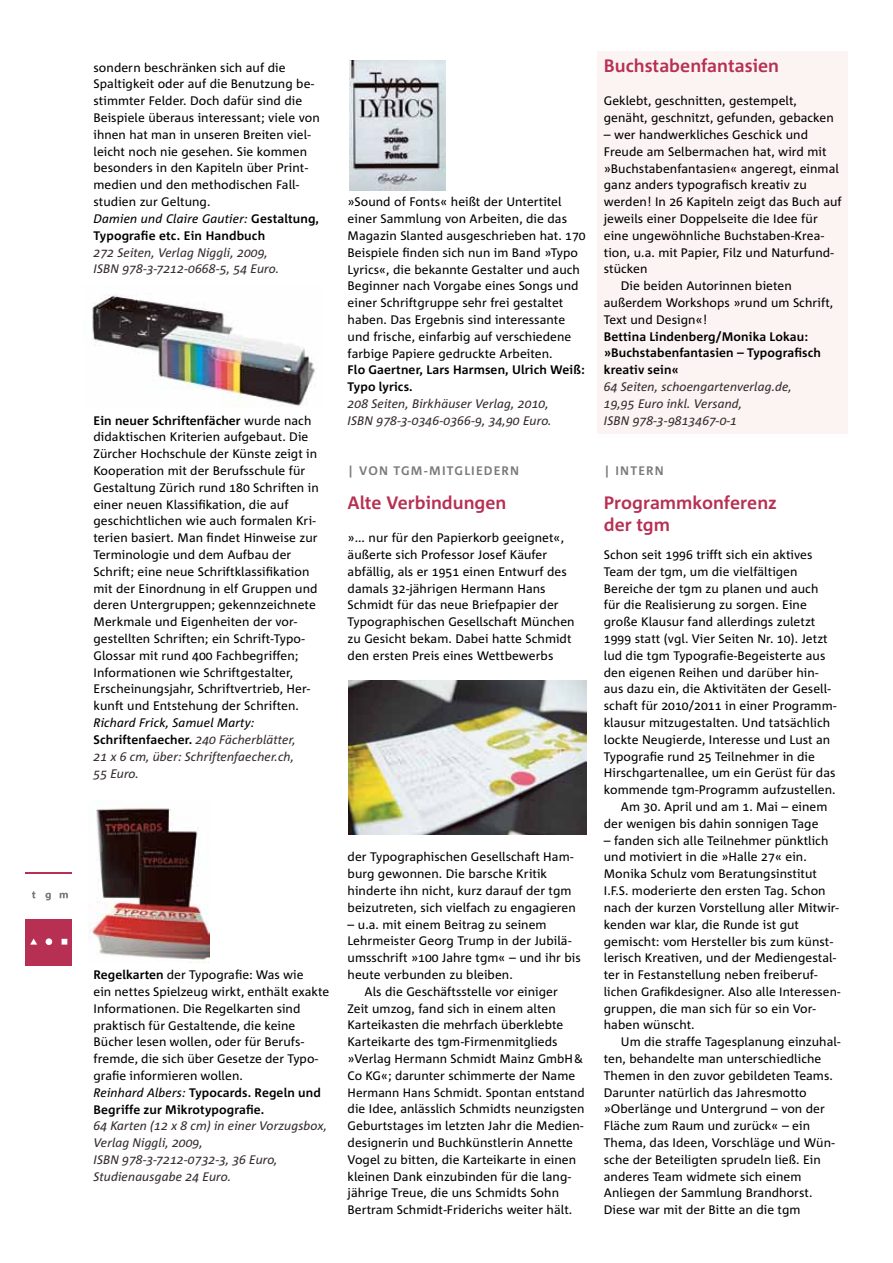
<style>
.page{position:relative;width:893px;height:1263px;background:#fff}
.page>*{position:absolute;margin:0;border:0;box-sizing:border-box;transform-origin:0 0}
.t1{font:700 18px/22.5px "Corpid";color:#b73053}
.t2{font:12.3px/16.8px "Corpid";letter-spacing:.005em;color:#000}
.t3{font:italic 12.3px/16.8px "Corpid";letter-spacing:.005em;color:#372e2f}
.t4{font:700 12.3px/16.8px "Corpid";letter-spacing:.01em;color:#000}
.t5{font:700 12.3px "Corpid";letter-spacing:.095em;color:#7c7a7a}
.t6{font:12.15px "Corpid";letter-spacing:.005em;color:#000}
.s1{font-style:italic}
.s2{font-weight:700}
.s3{color:#000}
.s4{font-weight:700;font-style:normal;color:#000}
</style>
<div class="page">
<div style="left:597px;top:51px;width:251px;height:383px;background:#fcf4f3"></div>
<img style="left:88px;top:808px;width:121px;height:154px">
<img style="left:92px;top:294px;width:223px;height:113px">
<img style="left:349px;top:681px;width:238px;height:153px">
<img style="left:349px;top:61px;width:96px;height:129px">
<div style="left:26px;top:919px;width:46px;height:46px;background:#b73053"></div>
<hr style="left:26px;top:872px;width:46px;height:2px;background:#b73053">
<svg style="left:30px;top:938px;width:7px;height:7px"></svg>
<div style="left:46px;top:938px;width:6px;height:7px;background:#fff;border-radius:50%"></div>
<svg style="left:62px;top:939px;width:5px;height:6px"></svg>
<svg style="left:45px;top:893px;width:6px;height:7px"></svg>
<svg style="left:32px;top:891px;width:3px;height:7px"></svg>
<svg style="left:60px;top:893px;width:8px;height:5px"></svg>
<p class="t2" style="left:94px;top:59px;width:228px">sondern beschränken sich auf die Spaltigkeit oder auf die Benutzung be&shy;stimmter Felder. Doch dafür sind die Beispiele überaus interessant; viele von ihnen hat man in unseren Breiten viel&shy;leicht noch nie gesehen. Sie kommen besonders in den Kapiteln über Print&shy;medien und den methodischen Fall&shy;studien zur Geltung.<br><span class="s1">Damien und Claire Gautier:</span> <span class="s2">Gestaltung, Typografie etc. Ein Handbuch</span></p>
<p class="t3" style="left:94px;top:244px;width:187px">272 Seiten, Verlag Niggli, 2009,<br>ISBN 978-3-7212-0668-5, 54 Euro.</p>
<p class="t2" style="left:94px;top:412px;width:227px"><span class="s2">Ein neuer Schriftenfächer</span> wurde nach didaktischen Kriterien aufgebaut. Die Zürcher Hochschule der Künste zeigt in Kooperation mit der Berufsschule für Gestaltung Zürich rund 180 Schriften in einer neuen Klassifikation, die auf geschichtlichen wie auch formalen Kri&shy;terien basiert. Man findet Hinweise zur Terminologie und dem Aufbau der Schrift; eine neue Schriftklassifikation mit der Einordnung in elf Gruppen und deren Untergruppen; gekennzeichnete Merkmale und Eigenheiten der vor&shy;gestellten Schriften; ein Schrift-Typo-Glossar mit rund 400 Fachbegriffen; Informationen wie Schriftgestalter, Erscheinungsjahr, Schriftvertrieb, Her&shy;kunft und Entstehung der Schriften.</p>
<p class="t3" style="left:94px;top:714px;width:204px"><span class="s3">Richard Frick, Samuel Marty:<br></span><span class="s4">Schriftenfaecher.</span> 240 Fächerblätter,<br>21 x 6 cm, über: Schriftenfaecher.ch,<br>55 Euro.</p>
<p class="t2" style="left:94px;top:966px;width:237px"><span class="s2">Regelkarten</span> der Typografie: Was wie<br>ein nettes Spielzeug wirkt, enthält exakte Informationen. Die Regelkarten sind praktisch für Gestaltende, die keine Bücher lesen wollen, oder für Berufs&shy;fremde, die sich über Gesetze der Typo&shy;grafie informieren wollen.<br><span class="s1">Reinhard Albers:</span> <span class="s2">Typocards. Regeln und Begriffe zur Mikrotypografie.</span></p>
<p class="t3" style="left:94px;top:1118px;width:235px">64 Karten (12 x 8 cm) in einer Vorzugsbox,<br>Verlag Niggli, 2009,<br>ISBN 978-3-7212-0732-3, 36 Euro,<br>Studienausgabe 24 Euro.</p>
<p class="t2" style="left:348px;top:194px;width:240px">»Sound of Fonts« heißt der Untertitel einer Sammlung von Arbeiten, die das Magazin Slanted ausgeschrieben hat. 170<br>Beispiele finden sich nun im Band »Typo Lyrics«, die bekannte Gestalter und auch Beginner nach Vorgabe eines Songs und einer Schriftgruppe sehr frei gestaltet haben. Das Ergebnis sind interessante und frische, einfarbig auf verschiedene farbige Papiere gedruckte Arbeiten.</p>
<p class="t4" style="left:348px;top:362px;width:239px">Flo Gaertner, Lars Harmsen, Ulrich Weiß:<br>Typo lyrics.</p>
<p class="t3" style="left:348px;top:395px;width:205px">208 Seiten, Birkhäuser Verlag, 2010,<br>ISBN 978-3-0346-0366-9, 34,90 Euro.</p>
<p class="t5" style="left:348px;top:464px;width:31px">| Vontgm</p>
<p class="t5" style="left:424px;top:464px;width:27px">-Mitgliedern</p>
<h1 class="t1" style="left:348px;top:491px;width:160px">Alte Verbindungen</h1>
<p class="t2" style="left:348px;top:530px;width:229px">»... nur für den Papierkorb geeignet«, äußerte sich Professor Josef Käufer abfällig, als er 1951 einen Entwurf des damals 32-jährigen Hermann Hans Schmidt für das neue Briefpapier der Typographischen Gesellschaft München zu Gesicht bekam. Dabei hatte Schmidt den ersten Preis eines Wettbewerbs</p>
<p class="t2" style="left:348px;top:849px;width:230px">der Typographischen Gesellschaft Ham&shy;burg gewonnen. Die barsche Kritik hinderte ihn nicht, kurz darauf der tgm beizutreten, sich vielfach zu engagieren</p>
<p class="t2" style="left:348px;top:916px;width:201px">– u.a. mit einem Beitrag zu seinem</p>
<p class="t2" style="left:348px;top:933px;width:225px">Lehrmeister Georg Trump in der Jubilä-</p>
<p class="t2" style="left:348px;top:950px;width:235px">umsschrift »100 Jahre tgm« – und ihr bis</p>
<p class="t2" style="left:348px;top:966px;width:167px">heute verbunden zu bleiben.</p>
<p class="t2" style="left:365px;top:983px;width:195px">Als die Geschäftsstelle vor einiger</p>
<p class="t2" style="left:348px;top:1000px;width:210px">Zeit umzog, fand sich in einem alten</p>
<p class="t2" style="left:348px;top:1017px;width:217px">Karteikasten die mehrfach überklebte</p>
<p class="t2" style="left:348px;top:1034px;width:212px">Karteikarte des tgm-Firmenmitglieds</p>
<p class="t2" style="left:348px;top:1050px;width:237px">»Verlag Hermann Schmidt Mainz GmbH&amp;</p>
<p class="t2" style="left:348px;top:1067px;width:229px">Co KG«; darunter schimmerte der Name</p>
<p class="t6" style="left:348px;top:1086px;width:239px">Hermann Hans Schmidt. Spontan entstand</p>
<p class="t2" style="left:348px;top:1101px;width:238px">die Idee, anlässlich Schmidts neunzigsten Geburtstages im letzten Jahr die Medien&shy;designerin und Buchkünstlerin Annette Vogel zu bitten, die Karteikarte in einen kleinen Dank einzubinden für die lang&shy;jährige Treue, die uns Schmidts Sohn Bertram Schmidt-Friderichs weiter hält.</p>
<h1 class="t1" style="left:604px;top:54px;width:177px">Buchstabenfantasien</h1>
<p class="t2" style="left:604px;top:93px;width:232px">Geklebt, geschnitten, gestempelt, genäht, geschnitzt, gefunden, gebacken</p>
<p class="t2" style="left:604px;top:126px;width:206px">– wer handwerkliches Geschick und</p>
<p class="t2" style="left:604px;top:143px;width:224px">Freude am Selbermachen hat, wird mit</p>
<p class="t2" style="left:604px;top:160px;width:237px">»Buchstabenfantasien« angeregt, einmal</p>
<p class="t2" style="left:604px;top:177px;width:204px">ganz anders typografisch kreativ zu</p>
<p class="t2" style="left:604px;top:194px;width:239px">werden! In 26 Kapiteln zeigt das Buch auf</p>
<p class="t2" style="left:604px;top:210px;width:215px">jeweils einer Doppelseite die Idee für</p>
<p class="t2" style="left:604px;top:227px;width:222px">eine ungewöhnliche Buchstaben-Krea-</p>
<p class="t2" style="left:604px;top:244px;width:232px">tion, u.a. mit Papier, Filz und Naturfund-</p>
<p class="t2" style="left:604px;top:261px;width:45px">stücken</p>
<p class="t2" style="left:621px;top:278px;width:172px">Die beiden Autorinnen bieten</p>
<p class="t2" style="left:604px;top:294px;width:231px">außerdem Workshops »rund um Schrift,</p>
<p class="t2" style="left:604px;top:311px;width:105px">Text und Design«!</p>
<p class="t4" style="left:604px;top:328px;width:219px">Bettina Lindenberg/Monika Lokau: »Buchstabenfantasien – Typografisch kreativ sein«</p>
<p class="t3" style="left:604px;top:378px;width:190px">64 Seiten, schoengartenverlag.de,<br>19,95 Euro inkl. Versand,<br>ISBN 978-3-9813467-0-1</p>
<p class="t5" style="left:604px;top:464px;width:62px">| INTERN</p>
<h1 class="t1" style="left:604px;top:491px;width:174px">Programmkonferenz der tgm</h1>
<p class="t2" style="left:604px;top:546px;width:210px">Schon seit 1996 trifft sich ein aktives</p>
<p class="t2" style="left:604px;top:563px;width:195px">Team der tgm, um die vielfältigen</p>
<p class="t2" style="left:604px;top:580px;width:216px">Bereiche der tgm zu planen und auch</p>
<p class="t2" style="left:604px;top:597px;width:205px">für die Realisierung zu sorgen. Eine</p>
<p class="t2" style="left:604px;top:614px;width:213px">große Klausur fand allerdings zuletzt</p>
<p class="t2" style="left:604px;top:630px;width:225px">1999 statt (vgl. Vier Seiten Nr. 10). Jetzt</p>
<p class="t2" style="left:604px;top:647px;width:223px">lud die tgm Typografie-Begeisterte aus</p>
<p class="t2" style="left:604px;top:664px;width:216px">den eigenen Reihen und darüber hin-</p>
<p class="t2" style="left:604px;top:681px;width:228px">aus dazu ein, die Aktivitäten der Gesell-</p>
<p class="t2" style="left:604px;top:698px;width:234px">schaft für 2010/2011 in einer Programm-</p>
<p class="t2" style="left:604px;top:714px;width:228px">klausur mitzugestalten. Und tatsächlich</p>
<p class="t2" style="left:604px;top:731px;width:228px">lockte Neugierde, Interesse und Lust an</p>
<p class="t2" style="left:604px;top:748px;width:213px">Typografie rund 25 Teilnehmer in die</p>
<p class="t2" style="left:604px;top:765px;width:233px">Hirschgartenallee, um ein Gerüst für das</p>
<p class="t2" style="left:604px;top:782px;width:233px">kommende tgm-Programm aufzustellen.</p>
<p class="t2" style="left:621px;top:798px;width:208px">Am 30. April und am 1. Mai – einem</p>
<p class="t2" style="left:604px;top:815px;width:216px">der wenigen bis dahin sonnigen Tage</p>
<p class="t2" style="left:604px;top:832px;width:237px">– fanden sich alle Teilnehmer pünktlich und motiviert in die »Halle 27« ein.<br>Monika Schulz vom Beratungsinstitut I.F.S. moderierte den ersten Tag. Schon nach der kurzen Vorstellung aller Mitwir&shy;kenden war klar, die Runde ist gut gemischt: vom Hersteller bis zum künst&shy;lerisch Kreativen, und der Mediengestal&shy;ter in Festanstellung neben freiberuf-</p>
<p class="t6" style="left:604px;top:985px;width:238px">lichen Grafikdesigner. Also alle Interessen-</p>
<p class="t2" style="left:604px;top:1000px;width:213px">gruppen, die man sich für so ein Vor&shy;haben wünscht.</p>
<p class="t2" style="left:604px;top:1034px;width:238px;text-indent:17px">Um die straffe Tagesplanung einzuhal&shy;ten, behandelte man unterschiedliche Themen in den zuvor gebildeten Teams.<br>Darunter natürlich das Jahresmotto »Oberlänge und Untergrund – von der Fläche zum Raum und zurück« – ein Thema, das Ideen, Vorschläge und Wün&shy;sche der Beteiligten sprudeln ließ. Ein anderes Team widmete sich einem Anliegen der Sammlung Brandhorst.<br>Diese war mit der Bitte an die tgm</p>
</div>
